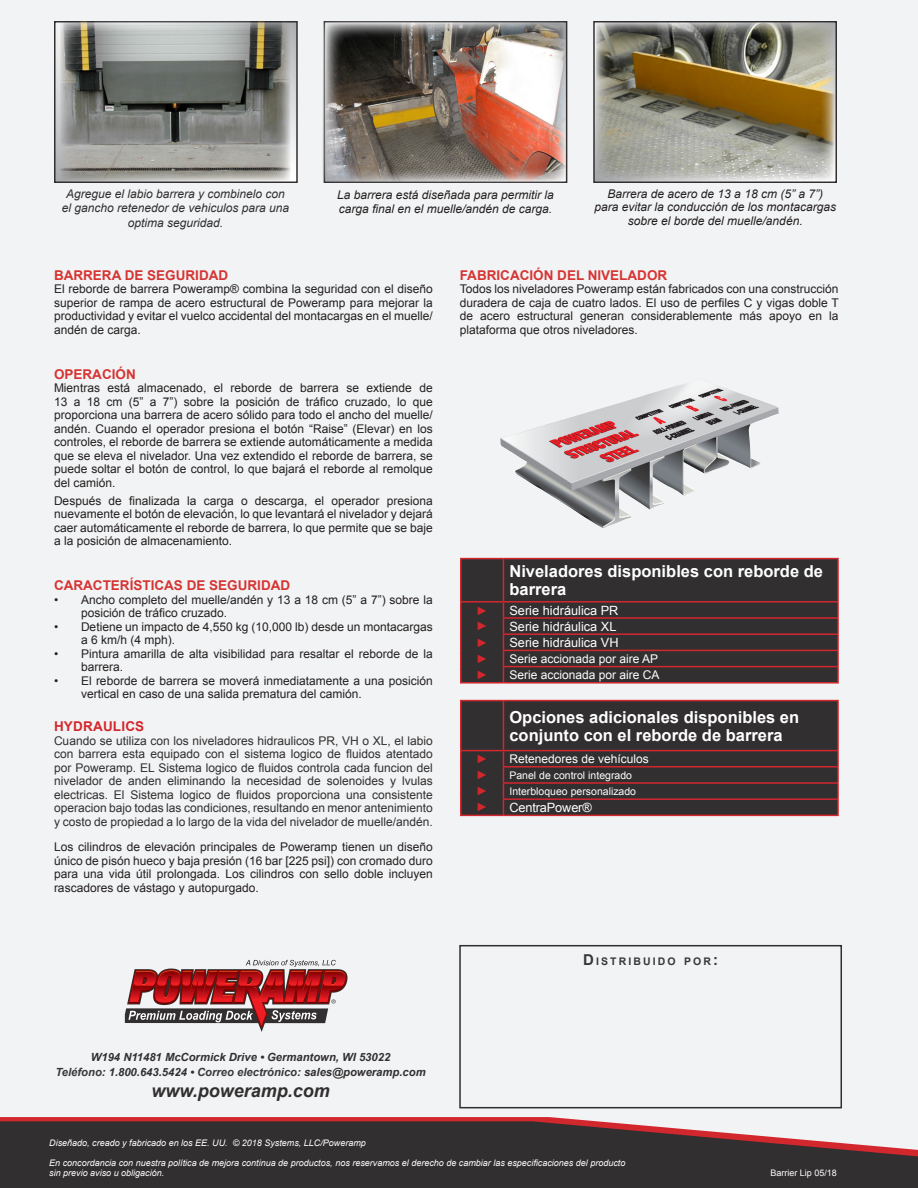
<style>
.page{position:relative;width:918px;height:1188px;background:#f2f3f4}
.page>*{position:absolute;margin:0;border:0;box-sizing:border-box;transform-origin:0 0}
.t1{font:italic 700 18px "Arial";color:#312f30}
.Table_Head{font:700 16.5px/18px "Arial";color:#fff}
.BlueHead{font:700 13.5px "Arial";color:#d53533}
.t2{font:700 13.5px "Arial";letter-spacing:.015em;color:#d3272e}
.t3{font:12.75px "Arial";color:#fff}
.Body{font:12px/13.5px "Arial";color:#231f20;text-align:justify}
.t4{font:12px/13.5px "Arial";color:#312f30;text-align:justify}
.Description{font:italic 12px/13.5px "Arial";color:#231f20;text-align:center}
.t5{font:italic 12px/14.4px "Arial";color:#312f30;text-align:center}
.Table_Description{font:12px "Arial";color:#fff}
.t6{font:12px "Arial";color:#d3272e}
.t7{font:italic 700 11.25px "Arial";color:#312f30}
.t8{font:10.5px "Arial";color:#fff}
.t9{font:700 10.5px "Arial";letter-spacing:.2em;color:#383839}
.consult_design{font:italic 9px/10.5px "Arial";color:#fff}
.t10{font:9px "Arial";color:#fff}
.s1{font-size:15px}
.s2{color:#383839}
.s3{font-size:9.3px}
</style>
<div class="page">
<svg style="left:0;top:1117px;width:593px;height:4px;background:#d43239"></svg>
<svg style="left:0;top:1121px;width:918px;height:67px;background:#453d3e"></svg>
<div style="left:459px;top:945px;width:383px;height:163px;border:2px solid #312f30"></div>
<svg style="left:125px;top:960px;width:223px;height:72px"></svg>
<svg style="left:57px;top:24px;width:238px;height:156px"></svg>
<div style="left:54px;top:21px;width:244px;height:162px;border:2px solid #312f30"></div>
<div style="left:593px;top:21px;width:244px;height:162px;border:2px solid #312f30"></div>
<img style="left:61px;top:21px;width:229px;height:160px">
<svg style="left:322px;top:21px;width:243px;height:162px;background:#89888a"></svg>
<img style="left:500px;top:384px;width:279px;height:144px">
<img style="left:596px;top:22px;width:239px;height:159px">
<img style="left:326px;top:23px;width:239px;height:158px">
<div style="left:461px;top:559px;width:376px;height:123px;background:#312f30"></div>
<hr style="left:503px;top:558px;width:336px;height:1px;background:#d3272e">
<hr style="left:837px;top:559px;width:2px;height:42px;background:#d3272e">
<hr style="left:503px;top:601px;width:336px;height:2px;background:#d3272e">
<hr style="left:503px;top:617px;width:336px;height:2px;background:#d3272e">
<hr style="left:503px;top:633px;width:336px;height:2px;background:#d3272e">
<hr style="left:503px;top:650px;width:336px;height:1px;background:#d3272e">
<hr style="left:503px;top:666px;width:336px;height:1px;background:#d3272e">
<svg style="left:837px;top:603px;width:2px;height:79px"></svg>
<hr style="left:503px;top:682px;width:336px;height:2px;background:#d3272e">
<svg style="left:460px;top:603px;width:1px;height:79px"></svg>
<svg style="left:503px;top:603px;width:1px;height:79px"></svg>
<hr style="left:460px;top:558px;width:43px;height:1px;background:#d3272e">
<hr style="left:460px;top:559px;width:1px;height:42px;background:#d3272e">
<hr style="left:503px;top:559px;width:1px;height:42px;background:#d3272e">
<hr style="left:460px;top:601px;width:43px;height:2px;background:#d3272e">
<hr style="left:460px;top:682px;width:43px;height:2px;background:#d3272e">
<hr style="left:503px;top:700px;width:336px;height:1px;background:#d3272e">
<svg style="left:460px;top:701px;width:379px;height:114px;background:#3b2e2f"></svg>
<hr style="left:460px;top:700px;width:43px;height:1px;background:#d3272e">
<hr style="left:460px;top:701px;width:1px;height:49px;background:#d3272e">
<hr style="left:503px;top:701px;width:1px;height:49px;background:#d3272e">
<hr style="left:460px;top:750px;width:43px;height:1px;background:#d3272e">
<hr style="left:460px;top:815px;width:43px;height:1px;background:#d3272e">
<hr style="left:503px;top:815px;width:336px;height:1px;background:#d3272e">
<p class="t5" style="left:62px;top:186px;width:229px">Agregue el labio barrera y combinelo con el gancho retenedor de vehiculos para una optima seguridad.</p>
<p class="Description" style="left:337px;top:188px;width:218px;text-align:left">La barrera está diseñada para permitir la carga final en el muelle/andén de carga.</p>
<p class="Description" style="left:595px;top:187px;width:243px">Barrera de acero de 13 a 18 cm (5” a 7”) para evitar la conducción de los montacargas sobre el borde del muelle/andén.</p>
<p class="BlueHead" style="left:54px;top:266px;width:176px">BARRERA DE SEGURIDAD</p>
<p class="Body" style="left:54px;top:283px;width:380px">El reborde de barrera Poweramp® combina la seguridad con el diseño superior de rampa de acero estructural de Poweramp para mejorar la productividad y evitar el vuelco accidental del montacargas en el muelle/ andén de carga.</p>
<p class="BlueHead" style="left:54px;top:365px;width:83px">OPERACIÓN</p>
<p class="Body" style="left:54px;top:382px;width:380px">Mientras está almacenado, el reborde de barrera se extiende de 13 a 18 cm (5” a 7”) sobre la posición de tráfico cruzado, lo que proporciona una barrera de acero sólido para todo el ancho del muelle/ andén. Cuando el operador presiona el botón “Raise” (Elevar) en los controles, el reborde de barrera se extiende automáticamente a medida que se eleva el nivelador. Una vez extendido el reborde de barrera, se puede soltar el botón de control, lo que bajará el reborde al remolque del camión.</p>
<p class="Body" style="left:54px;top:494px;width:380px">Después de finalizada la carga o descarga, el operador presiona nuevamente el botón de elevación, lo que levantará el nivelador y dejará caer automáticamente el reborde de barrera, lo que permite que se baje a la posición de almacenamiento.</p>
<p class="BlueHead" style="left:54px;top:577px;width:238px">CARACTERÍSTICAS DE SEGURIDAD</p>
<p class="Body" style="left:81px;top:593px;width:353px;text-indent:-27px">• Ancho completo del muelle/andén y 13 a 18 cm (5” a 7”) sobre la posición de tráfico cruzado.</p>
<p class="Body" style="left:81px;top:620px;width:353px;text-indent:-27px">• Detiene un impacto de 4,550 kg (10,000 lb) desde un montacargas a 6 km/h (4 mph).</p>
<p class="Body" style="left:81px;top:647px;width:353px;text-indent:-27px">• Pintura amarilla de alta visibilidad para resaltar el reborde de la barrera.</p>
<p class="Body" style="left:81px;top:674px;width:353px;text-indent:-27px">• El reborde de barrera se moverá inmediatamente a una posición vertical en caso de una salida prematura del camión.</p>
<p class="t2" style="left:54px;top:718px;width:92px">HYDRAULICS</p>
<p class="t4" style="left:54px;top:734px;width:380px">Cuando se utiliza con los niveladores hidraulicos PR, VH o XL, el labio con barrera esta equipado con el sistema logico de fluidos atentado por Poweramp. EL Sistema logico de fluidos controla cada funcion del nivelador de anden eliminando la necesidad de solenoides y lvulas electricas. El Sistema logico de fluidos proporciona una consistente operacion bajo todas las condiciones, resultando en menor antenimiento y costo de propiedad a lo largo de la vida del nivelador de muelle/andén.</p>
<p class="Body" style="left:54px;top:841px;width:380px">Los cilindros de elevación principales de Poweramp tienen un diseño único de pisón hueco y baja presión (16 bar [225 psi]) con cromado duro para una vida útil prolongada. Los cilindros con sello doble incluyen rascadores de vástago y autopurgado.</p>
<p class="BlueHead" style="left:460px;top:266px;width:209px">FABRICACIÓN DEL NIVELADOR</p>
<p class="Body" style="left:460px;top:283px;width:381px">Todos los niveladores Poweramp están fabricados con una construcción duradera de caja de cuatro lados. El uso de perfiles C y vigas doble T de acero estructural generan considerablemente más apoyo en la plataforma que otros niveladores.</p>
<p class="Table_Head" style="left:509px;top:563px;width:315px">Niveladores disponibles con reborde de barrera</p>
<p class="t6" style="left:476px;top:603px;width:13px">►</p>
<p class="t3" style="left:509px;top:602px;width:111px">Serie hidráulica PR</p>
<p class="t6" style="left:476px;top:618px;width:13px">►</p>
<p class="t3" style="left:509px;top:618px;width:108px">Serie hidráulica XL</p>
<p class="t6" style="left:476px;top:635px;width:13px">►</p>
<p class="t3" style="left:509px;top:634px;width:111px">Serie hidráulica VH</p>
<p class="t6" style="left:476px;top:651px;width:13px">►</p>
<p class="Table_Description" style="left:509px;top:651px;width:150px">Serie accionada por aire AP</p>
<p class="t6" style="left:476px;top:667px;width:13px">►</p>
<p class="Table_Description" style="left:509px;top:667px;width:152px">Serie accionada por aire CA</p>
<p class="Table_Head" style="left:509px;top:708px;width:291px">Opciones adicionales disponibles en conjunto con el reborde de barrera</p>
<p class="t6" style="left:476px;top:751px;width:13px">►</p>
<p class="Table_Description" style="left:509px;top:751px;width:141px">Retenedores de vehículos</p>
<p class="t6" style="left:476px;top:767px;width:13px">►</p>
<p class="t8" style="left:509px;top:768px;width:124px">Panel de control integrado</p>
<p class="t6" style="left:476px;top:783px;width:13px">►</p>
<p class="t8" style="left:509px;top:784px;width:128px">Interbloqueo personalizado</p>
<p class="t6" style="left:476px;top:799px;width:13px">►</p>
<p class="t3" style="left:509px;top:799px;width:84px">CentraPower®</p>
<p class="t9" style="left:583px;top:954px;width:136px"><span class="s1">D</span>ISTRIBUID O POR<span class="s1">:</span></p>
<p class="t7" style="left:91px;top:1049px;width:301px">W194 N11481 McCormick Drive • Germantown, WI 53022</p>
<p class="t7" style="left:55px;top:1064px;width:372px"><span class="s2">Teléfono</span>: 1.800.643.5424 • <span class="s2">Correo electrónico</span>: sales@poweramp.com</p>
<p class="t1" style="left:151px;top:1079px;width:180px">www.poweramp.com</p>
<p class="consult_design" style="left:49px;top:1138px;width:318px">Diseñado, creado y fabricado en los EE. UU. © 2018 Systems, LLC/Poweramp</p>
<p class="consult_design" style="left:49px;top:1158px;width:578px">En concordancia con nuestra política de mejora continua de productos, nos reservamos el derecho de cambiar las especificaciones del producto sin previo aviso u obligación<span class="s3">.</span></p>
<p class="t10" style="left:770px;top:1167px;width:68px">Barrier Lip 05/18</p>
</div>
